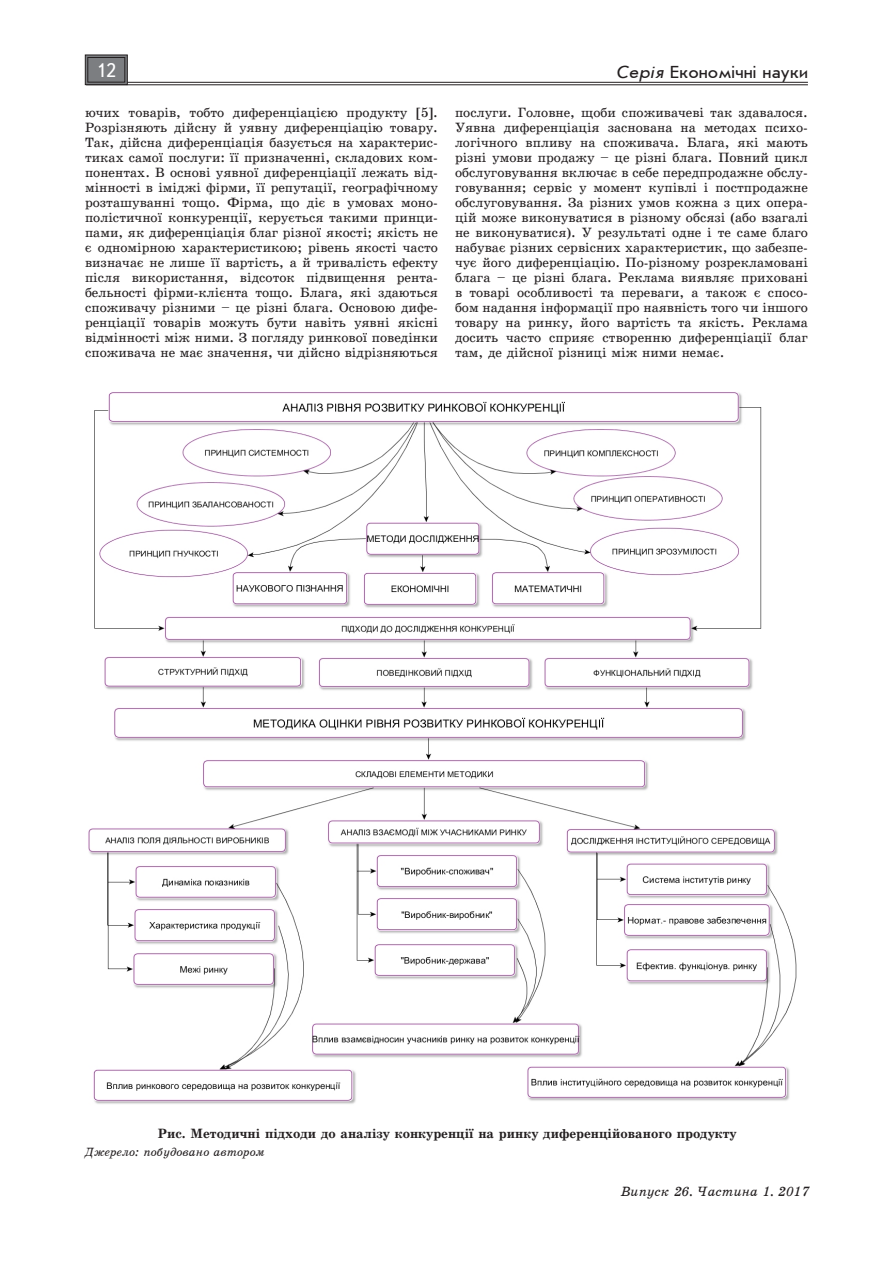
<style>
.page{position:relative;width:893px;height:1263px;background:#fff}
.page>*{position:absolute;margin:0;border:0;box-sizing:border-box;transform-origin:0 0}
.t1{font:19.5px "Ukrainian Text";color:#fff}
.t2{font:18px "Ukrainian Journal Sans";color:#231f20}
.Текст_основной{font:13.5px/15px "Ukrainian School";color:#231f20;text-align:justify}
.Рисунок_N{font:700 13.5px "Ukrainian School";color:#231f20}
.t3{font:italic 13.5px "Ukrainian School";color:#231f20}
.Джерело{font:italic 12px "Ukrainian School";color:#231f20}
.s1{font-style:italic}
</style>
<div class="page">
<hr style="left:86px;top:82px;width:722px;height:1px;background:#231f20">
<hr style="left:86px;top:85px;width:722px;height:1px;background:#231f20">
<svg style="left:85px;top:54px;width:43px;height:31px"></svg>
<div style="left:88px;top:57px;width:37px;height:25px;border:1px solid #231f20"></div>
<img style="left:88px;top:392px;width:709px;height:712px">
<h1 class="t1" style="left:96px;top:60px;width:22px">12</h1>
<h2 class="t2" style="left:616px;top:63px;width:193px"><span class="s1">Серія</span> Економічні науки</h2>
<p class="Текст_основной" style="left:85px;top:105px;width:354px">ючих товарів, тобто диференціацією продукту [5].<br>Розрізняють дійсну й уявну диференціацію товару.<br>Так, дійсна диференціація базується на характерис&shy;тиках самої послуги: її призначенні, складових ком&shy;понентах. В основі уявної диференціації лежать від&shy;мінності в іміджі фірми, її репутації, географічному розташуванні тощо. Фірма, що діє в умовах моно&shy;полістичної конкуренції, керується такими принци&shy;пами, як диференціація благ різної якості; якість не є одномірною характеристикою; рівень якості часто визначає не лише її вартість, а й тривалість ефекту після використання, відсоток підвищення рента&shy;бельності фірми-клієнта тощо. Блага, які здаються споживачу різними – це різні блага. Основою дифе&shy;ренціації товарів можуть бути навіть уявні якісні відмінності між ними. З погляду ринкової поведінки споживача не має значення, чи дійсно відрізняються</p>
<p class="Текст_основной" style="left:455px;top:105px;width:354px">послуги. Головне, щоби споживачеві так здавалося.<br>Уявна диференціація заснована на методах психо&shy;логічного впливу на споживача. Блага, які мають різні умови продажу – це різні блага. Повний цикл обслуговування включає в себе передпродажне обслу&shy;говування; сервіс у момент купівлі і постпродажне обслуговування. За різних умов кожна з цих опера&shy;цій може виконуватися в різному обсязі (або взагалі не виконуватися). У результаті одне і те саме благо набуває різних сервісних характеристик, що забезпе&shy;чує його диференціацію. По-різному розрекламовані блага – це різні блага. Реклама виявляє приховані в товарі особливості та переваги, а також є спосо&shy;бом надання інформації про наявність того чи іншого товару на ринку, його вартість та якість. Реклама досить часто сприяє створенню диференціації благ там, де дійсної різниці між ними немає.</p>
<p class="Рисунок_N" style="left:158px;top:1126px;width:580px">Рис. Методичні підходи до аналізу конкуренції на ринку диференційованого продукту</p>
<p class="Джерело" style="left:85px;top:1145px;width:181px">Джерело: побудовано автором</p>
<p class="t3" style="left:621px;top:1183px;width:190px">Випуск 26. Частина 1. 2017</p>
</div>
